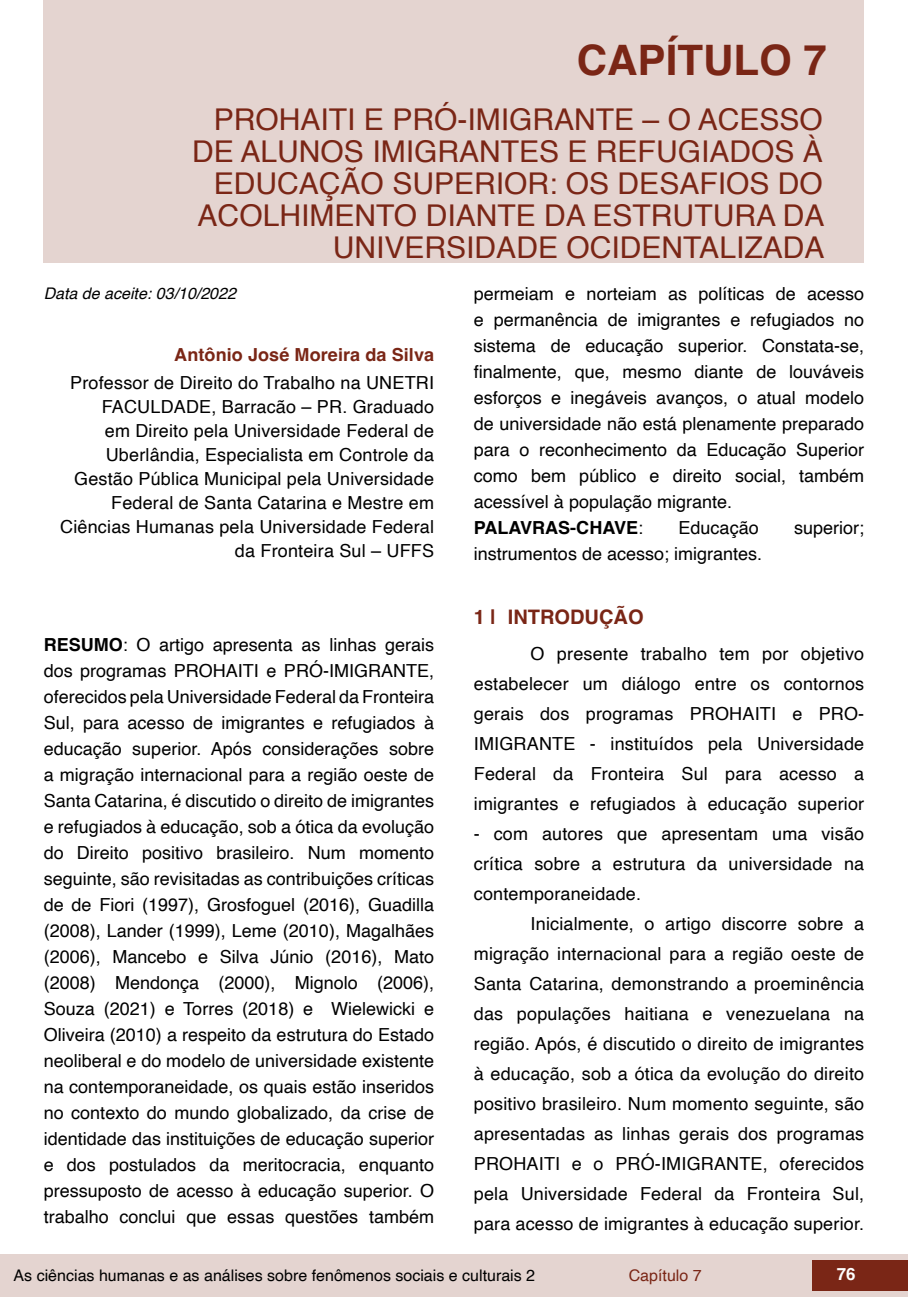
<style>
.page{position:relative;width:908px;height:1304px;background:#fff}
.page>*{position:absolute;margin:0;border:0;box-sizing:border-box;transform-origin:0 0}
.t1{font:700 42px "Helvetica";color:#7a2616}
.t2{font:30px/32px "Helvetica";color:#7a2616;text-align:right}
.t3{font:700 20px "Helvetica";color:#7a2616}
.t4{font:18px/26px "Helvetica";color:#000;text-align:justify}
.t5{font:700 18px "Helvetica";letter-spacing:.005em;color:#7a2616}
.t6{font:700 16.8px "Helvetica";color:#fff}
.t7{font:16px "Helvetica";color:#000}
.t8{font:italic 16px "Helvetica";color:#000}
.t9{font:16px "Helvetica";color:#7a2616}
.s1{font-weight:700}
</style>
<div class="page">
<div style="left:0;top:1254px;width:906px;height:43px;background:#e4d4d0"></div>
<div style="left:812px;top:1261px;width:95px;height:30px;background:#7a2616"></div>
<div style="left:44px;top:0;width:819px;height:263px;background:#e4d4d0"></div>
<h1 class="t1" style="left:576px;top:35px;width:251px">CAPÍTULO 7</h1>
<h2 class="t2" style="left:192px;top:104px;width:633px">PROHAITI E PRÓ-IMIGRANTE – O ACESSO DE ALUNOS IMIGRANTES E REFUGIADOS À EDUCAÇÃO SUPERIOR: OS DESAFIOS DO ACOLHIMENTO DIANTE DA ESTRUTURA DA UNIVERSIDADE OCIDENTALIZADA</h2>
<p class="t8" style="left:44px;top:280px;width:194px">Data de aceite: 03/10/2022</p>
<p class="t5" style="left:174px;top:344px;width:261px">Antônio José Moreira da Silva</p>
<p class="t4" style="left:60px;top:371px;width:375px;line-height:24px;text-align:right">Professor de Direito do Trabalho na UNETRI FACULDADE, Barracão – PR. Graduado<br>em Direito pela Universidade Federal de Uberlândia, Especialista em Controle da Gestão Pública Municipal pela Universidade Federal de Santa Catarina e Mestre em Ciências Humanas pela Universidade Federal da Fronteira Sul – UFFS</p>
<p class="t4" style="left:44px;top:632px;width:392px"><span class="s1">RESUMO</span>: O artigo apresenta as linhas gerais dos programas PROHAITI e PRÓ-IMIGRANTE, oferecidos pela Universidade Federal da Fronteira Sul, para acesso de imigrantes e refugiados à educação superior. Após considerações sobre a migração internacional para a região oeste de Santa Catarina, é discutido o direito de imigrantes e refugiados à educação, sob a ótica da evolução do Direito positivo brasileiro. Num momento seguinte, são revisitadas as contribuições críticas de de Fiori (1997), Grosfoguel (2016), Guadilla (2008), Lander (1999), Leme (2010), Magalhães (2006), Mancebo e Silva Júnio (2016), Mato (2008) Mendonça (2000), Mignolo (2006), Souza (2021) e Torres (2018) e Wielewicki e Oliveira (2010) a respeito da estrutura do Estado neoliberal e do modelo de universidade existente na contemporaneidade, os quais estão inseridos no contexto do mundo globalizado, da crise de identidade das instituições de educação superior e dos postulados da meritocracia, enquanto pressuposto de acesso à educação superior. O trabalho conclui que essas questões também</p>
<p class="t4" style="left:473px;top:281px;width:392px;text-align:left">permeiam e norteiam as políticas de acesso e permanência de imigrantes e refugiados no sistema de educação superior. Constata-se, finalmente, que, mesmo diante de louváveis esforços e inegáveis avanços, o atual modelo de universidade não está plenamente preparado para o reconhecimento da Educação Superior como bem público e direito social, também acessível à população migrante.<br><span class="s1">PALAVRAS-CHAVE</span>:</p>
<p class="t4" style="left:678px;top:515px;width:82px">Educação</p>
<p class="t4" style="left:793px;top:515px;width:72px">superior;</p>
<p class="t4" style="left:473px;top:541px;width:290px">instrumentos de acesso; imigrantes.</p>
<p class="t3" style="left:473px;top:605px;width:171px">1 | INTRODUÇÃO</p>
<p class="t4" style="left:473px;top:639px;width:392px;line-height:30px;text-indent:57px">O presente trabalho tem por objetivo estabelecer um diálogo entre os contornos gerais dos programas PROHAITI e PRO-IMIGRANTE - instituídos pela Universidade Federal da Fronteira Sul para acesso a imigrantes e refugiados à educação superior</p>
<p class="t4" style="left:473px;top:819px;width:392px;line-height:30px">- com autores que apresentam uma visão crítica sobre a estrutura da universidade na contemporaneidade.</p>
<p class="t4" style="left:473px;top:909px;width:392px;line-height:30px;text-indent:57px">Inicialmente, o artigo discorre sobre a migração internacional para a região oeste de Santa Catarina, demonstrando a proeminência das populações haitiana e venezuelana na região. Após, é discutido o direito de imigrantes à educação, sob a ótica da evolução do direito positivo brasileiro. Num momento seguinte, são apresentadas as linhas gerais dos programas PROHAITI e o PRÓ-IMIGRANTE, oferecidos pela Universidade Federal da Fronteira Sul, para acesso de imigrantes à educação superior.</p>
<p class="t7" style="left:14px;top:1263px;width:523px">As ciências humanas e as análises sobre fenômenos sociais e culturais 2</p>
<p class="t9" style="left:628px;top:1263px;width:74px">Capítulo 7</p>
<p class="t6" style="left:836px;top:1264px;width:20px">76</p>
</div>
